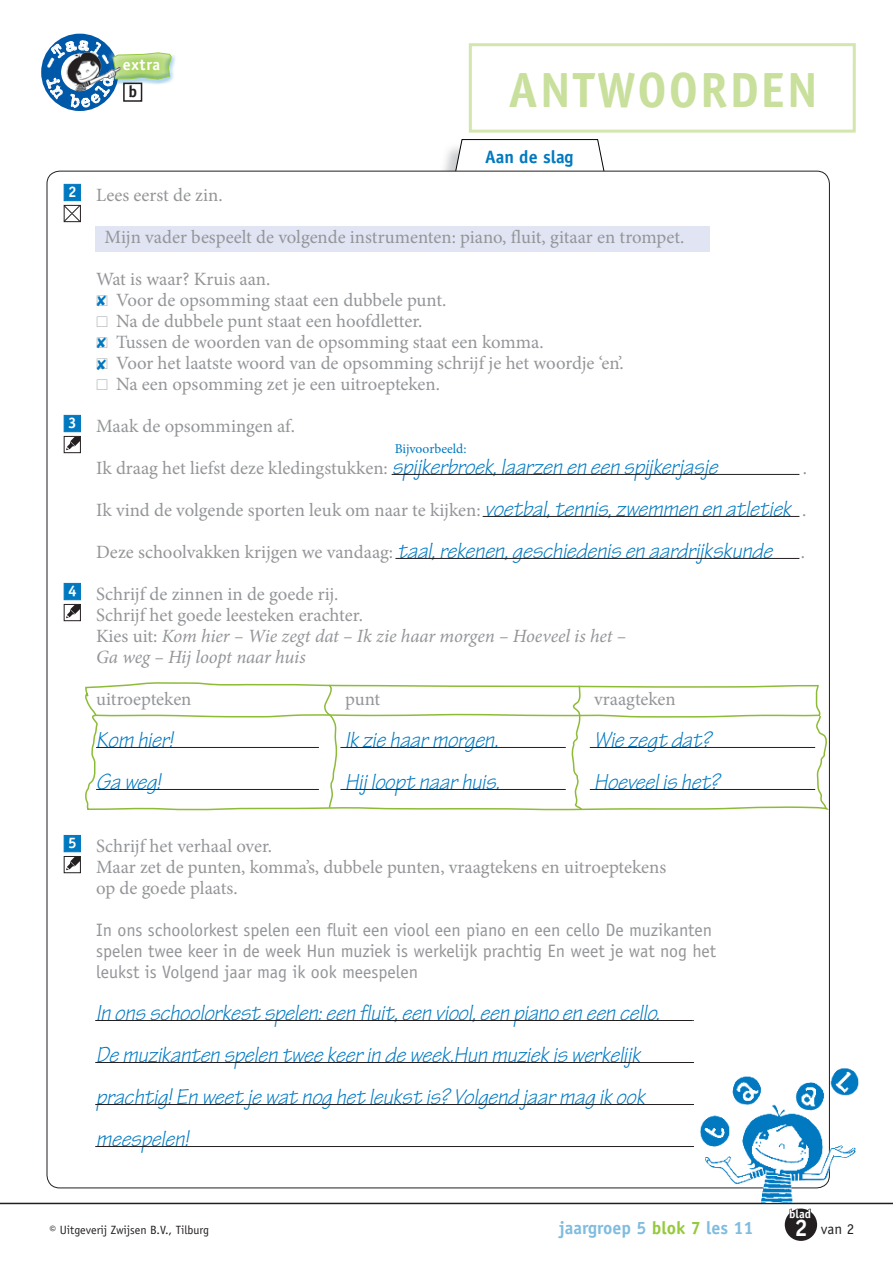
<style>
.page{position:relative;width:893px;height:1263px;background:#fff}
.page>*{position:absolute;margin:0;border:0;box-sizing:border-box;transform-origin:0 0}
.t1{font:700 49.5px "Officina Sans Std";letter-spacing:.04em;color:#c8e09b}
.t2{font:italic 23.25px/42px "Tekton Pro";color:#0079c1}
.t3{font:18.75px/21px "Minion Pro";color:#939598}
.t4{font:italic 18.75px/21px "Minion Pro";letter-spacing:-.005em;color:#939598}
.t5{font:18px/21px "Officina Sans Std";color:#939598}
.t6{font:700 18px "Officina Sans Std";color:#80bce0}
.t7{font:700 18px "Officina Sans Std";color:#0079c1}
.t8{font:700 16.35px "Officina Sans Std";color:#231f20}
.t9{font:700 16.05px "Officina Sans Std";letter-spacing:.04em;color:#fff}
.t10{font:700 15.3px "Officina Sans Std";color:#fff}
.t11{font:15px "Officina Sans Std";color:#231f20}
.t12{font:13.5px "Minion Pro";color:#0079c1}
.t13{font:12px "Officina Sans Std";color:#231f20}
.t14{font:700 12px "Officina Sans Std";color:#fff}
.s1{font-family:"Minion Pro";font-style:normal;font-size:18.75px;color:#939598}
.s2{font-family:"Tekton Pro";font-style:italic;font-size:23.25px;color:#0079c1}
.s3{font-style:normal}
.s4{color:#95c93d}
.s5{font-weight:700;font-size:24px;color:#fff}
</style>
<div class="page">
<div style="left:437px;top:142px;width:164px;height:50px;background:#bcbec0;opacity:.75"></div>
<div style="left:47px;top:171px;width:782px;height:1017px;background:#fff;border-radius:13px"></div>
<div style="left:95px;top:226px;width:615px;height:25px;background:#e1e4f3"></div>
<svg style="left:820px;top:714px;width:10px;height:98px"></svg>
<svg style="left:85px;top:682px;width:735px;height:129px"></svg>
<div style="left:41px;top:34px;width:78px;height:77px;border:20px solid #0058a9;border-radius:50%"></div>
<div style="left:111px;top:52px;width:66px;height:32px;background:#0079c1;opacity:.3"></div>
<hr style="left:0;top:1203px;width:893px;height:1px;background:#231f20">
<svg style="left:63px;top:184px;width:18px;height:38px"></svg>
<svg style="left:63px;top:415px;width:18px;height:38px"></svg>
<svg style="left:63px;top:583px;width:18px;height:38px"></svg>
<svg style="left:63px;top:835px;width:18px;height:38px"></svg>
<div style="left:785px;top:1208px;width:32px;height:33px;background:#231f20;border-radius:50%"></div>
<svg style="left:789px;top:1208px;width:23px;height:6px"></svg>
<hr style="left:483px;top:516px;width:316px;height:1px;background:#231f20">
<hr style="left:395px;top:558px;width:404px;height:1px;background:#231f20">
<hr style="left:392px;top:474px;width:407px;height:1px;background:#231f20">
<hr style="left:96px;top:747px;width:223px;height:1px;background:#231f20">
<hr style="left:96px;top:789px;width:223px;height:1px;background:#231f20">
<hr style="left:340px;top:747px;width:226px;height:1px;background:#231f20">
<hr style="left:340px;top:789px;width:226px;height:1px;background:#231f20">
<hr style="left:590px;top:747px;width:225px;height:1px;background:#231f20">
<hr style="left:590px;top:789px;width:225px;height:1px;background:#231f20">
<hr style="left:95px;top:1020px;width:599px;height:1px;background:#231f20">
<hr style="left:95px;top:1062px;width:599px;height:1px;background:#231f20">
<hr style="left:95px;top:1104px;width:599px;height:1px;background:#231f20">
<hr style="left:95px;top:1146px;width:599px;height:1px;background:#231f20">
<img style="left:689px;top:1052px;width:200px;height:151px">
<svg style="left:455px;top:43px;width:401px;height:131px"></svg>
<svg style="left:46px;top:40px;width:125px;height:68px"></svg>
<p class="t10" style="left:68px;top:182px;width:10px">2</p>
<p class="t10" style="left:68px;top:413px;width:10px">3</p>
<p class="t10" style="left:68px;top:581px;width:10px">4</p>
<p class="t10" style="left:68px;top:833px;width:10px">5</p>
<p class="t9" style="left:123px;top:54px;width:39px">extra</p>
<p class="t8" style="left:128px;top:82px;width:10px">b</p>
<h1 class="t1" style="left:508px;top:59px;width:311px">ANTWOORDEN</h1>
<p class="t7" style="left:485px;top:146px;width:90px">Aan de slag</p>
<p class="t3" style="left:96px;top:185px;width:128px">Lees eerst de zin.</p>
<p class="t3" style="left:105px;top:227px;width:581px">Mijn vader bespeelt de volgende instrumenten: piano, fluit, gitaar en trompet.</p>
<p class="t3" style="left:116px;top:269px;width:509px;text-indent:-20px">Wat is waar? Kruis aan.<br>Voor de opsomming staat een dubbele punt.<br>Na de dubbele punt staat een hoofdletter.<br>Tussen de woorden van de opsomming staat een komma.<br>Voor het laatste woord van de opsomming schrijf je het woordje ‘en’.<br>Na een opsomming zet je een uitroepteken.</p>
<p class="t3" style="left:96px;top:416px;width:200px">Maak de opsommingen af.</p>
<p class="t12" style="left:395px;top:440px;width:73px">Bijvoorbeeld:</p>
<p class="t2" style="left:96px;top:446px;width:623px"><span class="s1">Ik draag het liefst deze kledingstukken:</span> spijkerbroek, laarzen en een spijkerjasje</p>
<p class="t3" style="left:803px;top:458px;width:6px">.</p>
<p class="t3" style="left:96px;top:500px;width:712px">Ik vind de volgende sporten leuk om naar te kijken: <span class="s2">voetbal, tennis, zwemmen en atletiek</span> .</p>
<p class="t2" style="left:96px;top:530px;width:710px"><span class="s1">Deze schoolvakken krijgen we vandaag:</span> taal, rekenen, geschiedenis en aardrijkskunde <span class="s1">.</span></p>
<p class="t4" style="left:96px;top:583px;width:532px"><span class="s3">Schrijf de zinnen in de goede rij.<br>Schrijf het goede leesteken erachter.<br>Kies uit:</span> Kom hier – Wie zegt dat – Ik zie haar morgen – Hoeveel is het – Ga weg – Hij loopt naar huis</p>
<p class="t3" style="left:96px;top:689px;width:97px">uitroepteken</p>
<p class="t3" style="left:345px;top:689px;width:37px">punt</p>
<p class="t3" style="left:594px;top:689px;width:83px">vraagteken</p>
<p class="t2" style="left:96px;top:719px;width:79px">Kom hier!</p>
<p class="t2" style="left:345px;top:719px;width:155px">Ik zie haar morgen.</p>
<p class="t2" style="left:594px;top:719px;width:118px">Wie zegt dat?</p>
<p class="t2" style="left:96px;top:761px;width:66px">Ga weg!</p>
<p class="t2" style="left:345px;top:761px;width:156px">Hij loopt naar huis.</p>
<p class="t2" style="left:594px;top:761px;width:127px">Hoeveel is het?</p>
<p class="t3" style="left:96px;top:836px;width:572px">Schrijf het verhaal over.<br>Maar zet de punten, komma’s, dubbele punten, vraagtekens en uitroeptekens op de goede plaats.</p>
<p class="t5" style="left:96px;top:919px;width:622px">In ons schoolorkest spelen een fluit een viool een piano en een cello De muzikanten spelen twee keer in de week Hun muziek is werkelijk prachtig En weet je wat nog het leukst is Volgend jaar mag ik ook meespelen</p>
<p class="t2" style="left:96px;top:992px;width:565px">In ons schoolorkest spelen: een fluit, een viool, een piano en een cello.<br>De muzikanten spelen twee keer in de week.Hun muziek is werkelijk prachtig! En weet je wat nog het leukst is? Volgend jaar mag ik ook meespelen!</p>
<p class="t13" style="left:50px;top:1222px;width:161px">© Uitgeverij Zwijsen B.V., Tilburg</p>
<p class="t6" style="left:559px;top:1216px;width:196px">jaargroep 5 <span class="s4">blok 7</span> les 11</p>
<p class="t14" style="left:789px;top:1206px;width:23px">blad</p>
<p class="t11" style="left:794px;top:1220px;width:61px"><span class="s5">2</span> van 2</p>
</div>
